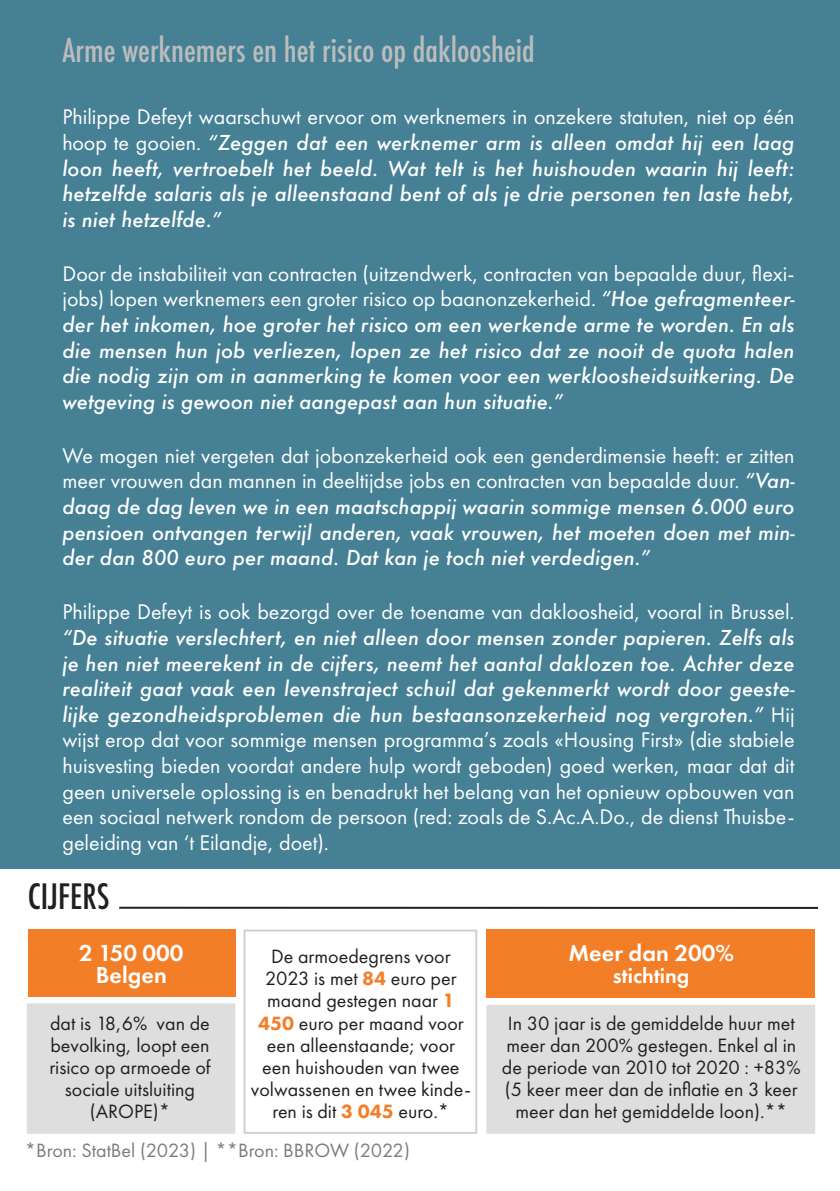
<style>
.page{position:relative;width:840px;height:1191px;background:#fff}
.page>*{position:absolute;margin:0;border:0;box-sizing:border-box;transform-origin:0 0}
.t1{font:500 condensed 34px "Futura";color:#231f20}
.t2{font:500 condensed 32px "Futura";color:#bbbdbc}
.t3{font:600 24px/22px "Futura PT";color:#fff;text-align:center}
.t4{font:22px/25.6px "Futura PT";color:#fff}
.t5{font:600 22px "Futura PT";color:#fff}
.t6{font:italic 500 20px/25.6px "Futura";color:#fff;text-align:justify}
.t7{font:20px/22px "Futura PT";color:#231f20;text-align:center}
.t8{font:20px "Futura PT";color:#7a7c7f}
.s1{font-family:"Futura PT";font-weight:400;font-style:normal;font-size:22px}
.s2{font-family:"Futura";font-weight:500;font-style:italic;font-size:20px}
.s3{font-weight:800;color:#f27e28}
</style>
<div class="page">
<div style="left:0;top:0;width:839px;height:869px;background:#458095"></div>
<div style="left:27px;top:1003px;width:208px;height:130px;background:#dddedd;border:2px solid #bbbdbc"></div>
<div style="left:486px;top:1004px;width:328px;height:129px;background:#dddedd;border:2px solid #bbbdbc"></div>
<div style="left:243px;top:929px;width:234px;height:204px;background:#fff;border:2px solid #bbbdbc"></div>
<div style="left:28px;top:929px;width:207px;height:68px;background:#f27e28"></div>
<div style="left:486px;top:929px;width:328px;height:69px;background:#f27e28"></div>
<hr style="left:119px;top:906px;width:698px;height:3px;background:#231f20">
<p class="t2" style="left:62px;top:30px;width:473px">Arme werknemers en het risico op dakloosheid</p>
<p class="t4" style="left:62px;top:104px;width:733px">Philippe Defeyt waarschuwt ervoor om werknemers in onzekere statuten, niet op één</p>
<p class="t6" style="left:62px;top:130px;width:733px"><span class="s1">hoop te gooien.</span> “Zeggen dat een werknemer arm is alleen omdat hij een laag loon heeft, vertroebelt het beeld. Wat telt is het huishouden waarin hij leeft: hetzelfde salaris als je alleenstaand bent of als je drie personen ten laste hebt, is niet hetzelfde.”</p>
<p class="t4" style="left:62px;top:261px;width:733px">Door de instabiliteit van contracten (uitzendwerk, contracten van bepaalde duur, flexi&shy;jobs) lopen werknemers een groter risico op baanonzekerheid. <span class="s2">“Hoe gefragmenteer-</span></p>
<p class="t6" style="left:62px;top:312px;width:733px">der het inkomen, hoe groter het risico om een werkende arme te worden. En als die mensen hun job verliezen, lopen ze het risico dat ze nooit de quota halen die nodig zijn om in aanmerking te komen voor een werkloosheidsuitkering. De wetgeving is gewoon niet aangepast aan hun situatie.”</p>
<p class="t4" style="left:62px;top:442px;width:733px">We mogen niet vergeten dat jobonzekerheid ook een genderdimensie heeft: er zitten meer vrouwen dan mannen in deeltijdse jobs en contracten van bepaalde duur. <span class="s2">“Van-</span></p>
<p class="t6" style="left:62px;top:494px;width:733px">daag de dag leven we in een maatschappij waarin sommige mensen 6.000 euro pensioen ontvangen terwijl anderen, vaak vrouwen, het moeten doen met min&shy;der dan 800 euro per maand. Dat kan je toch niet verdedigen.”</p>
<p class="t4" style="left:62px;top:599px;width:733px">Philippe Defeyt is ook bezorgd over de toename van dakloosheid, vooral in Brussel.</p>
<p class="t6" style="left:62px;top:624px;width:733px">“De situatie verslechtert, en niet alleen door mensen zonder papieren. Zelfs als je hen niet meerekent in de cijfers, neemt het aantal daklozen toe. Achter deze realiteit gaat vaak een levenstraject schuil dat gekenmerkt wordt door geeste&shy;lijke gezondheidsproblemen die hun bestaansonzekerheid nog vergroten.” <span class="s1">Hij</span></p>
<p class="t4" style="left:62px;top:727px;width:733px;text-align:justify">wijst erop dat voor sommige mensen programma’s zoals «Housing First» (die stabiele huisvesting bieden voordat andere hulp wordt geboden) goed werken, maar dat dit geen universele oplossing is en benadrukt het belang van het opnieuw opbouwen van een sociaal netwerk rondom de persoon (red: zoals de S.Ac.A.Do., de dienst Thuisbe&shy;geleiding van ‘t Eilandje, doet).</p>
<p class="t1" style="left:28px;top:874px;width:83px">CIJFERS</p>
<p class="t3" style="left:79px;top:941px;width:106px">2 150 000<br>Belgen</p>
<p class="t3" style="left:568px;top:941px;width:167px">Meer dan 200%</p>
<p class="t7" style="left:251px;top:945px;width:221px">De armoedegrens voor<br>2023 is met <span class="s3">84</span> euro per maand gestegen naar <span class="s3">1<br>450</span> euro per maand voor een alleenstaande; voor een huishouden van twee volwassenen en twee kinde&shy;ren is dit <span class="s3">3 045</span> euro.*</p>
<p class="t5" style="left:612px;top:961px;width:78px">stichting</p>
<p class="t7" style="left:49px;top:1011px;width:163px">dat is 18,6% van de bevolking, loopt een risico op armoede of sociale uitsluiting (AROPE)*</p>
<p class="t8" style="left:25px;top:1138px;width:386px">*Bron: StatBel (2023) | **Bron: BBROW (2022)</p>
<p class="t7" style="left:501px;top:1011px;width:300px">In 30 jaar is de gemiddelde huur met meer dan 200% gestegen. Enkel al in de periode van 2010 tot 2020 : +83% (5 keer meer dan de inflatie en 3 keer meer dan het gemiddelde loon).**</p>
</div>
